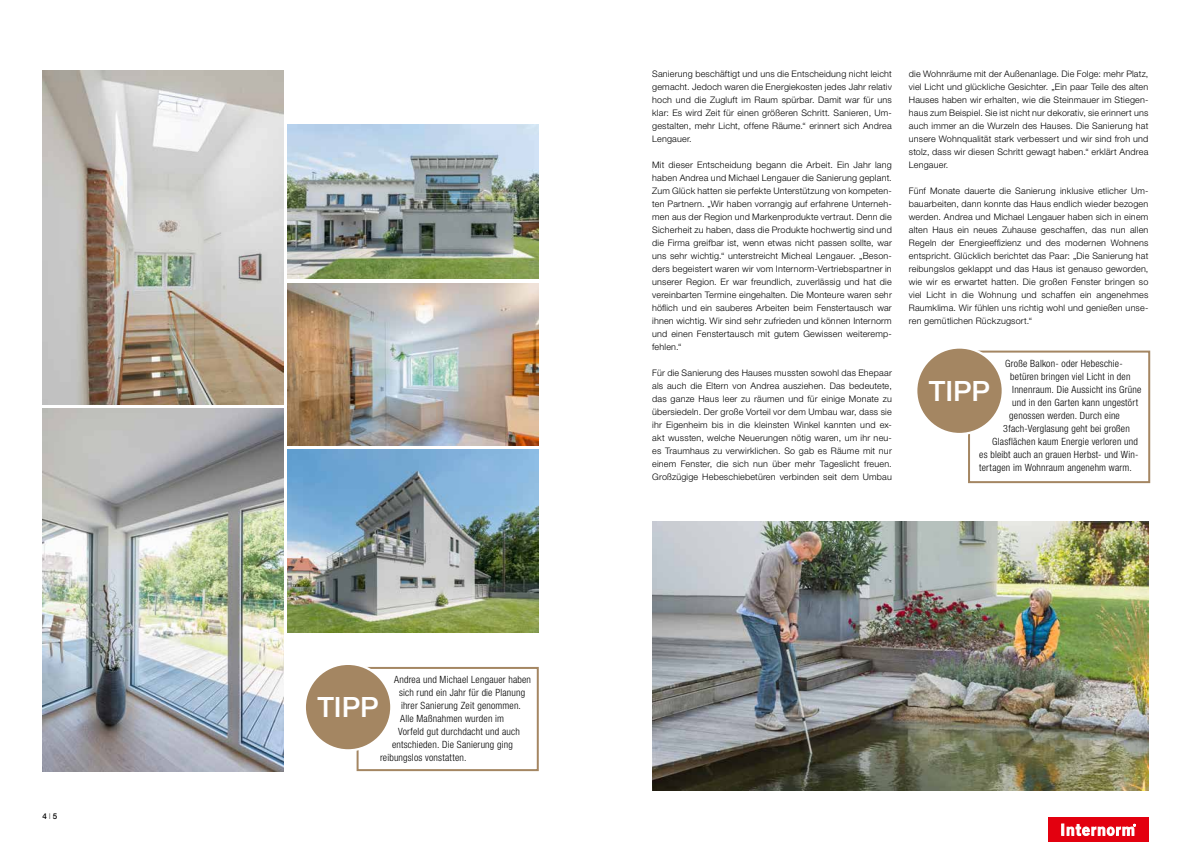
<style>
.page{position:relative;width:1191px;height:842px;background:#fff}
.page>*{position:absolute;margin:0;border:0;box-sizing:border-box;transform-origin:0 0}
.t1{font:500 28px "Helvetica Neue LT Pro";color:#fff}
.t2{font:300 condensed 10px "Helvetica Neue LT Pro";letter-spacing:.02em;color:#000}
.t3{font:300 9px/13px "Helvetica Neue LT Pro";letter-spacing:.02em;color:#000;text-align:justify}
.t4{font:500 8px "Helvetica Neue LT Pro";color:#000}
.s1{font-weight:100}
</style>
<div class="page">
<div style="left:1048px;top:817px;width:100px;height:25px;background:#e3000f"></div>
<svg style="left:1061px;top:824px;width:74px;height:12px"></svg>
<img style="left:288px;top:283px;width:251px;height:163px">
<img style="left:43px;top:71px;width:241px;height:334px">
<img style="left:43px;top:409px;width:241px;height:362px">
<img style="left:288px;top:450px;width:251px;height:182px">
<img style="left:288px;top:125px;width:251px;height:154px">
<div style="left:356px;top:667px;width:183px;height:104px;border:2px solid #a48662"></div>
<div style="left:305px;top:664px;width:86px;height:86px;background:#a48662;border-radius:50%"></div>
<div style="left:304px;top:663px;width:88px;height:88px;border:2px solid #fff;border-radius:50%"></div>
<img style="left:652px;top:522px;width:496px;height:269px">
<div style="left:968px;top:351px;width:182px;height:132px;border:2px solid #a48662"></div>
<div style="left:916px;top:347px;width:86px;height:87px;background:#a48662;border-radius:50%"></div>
<div style="left:915px;top:346px;width:89px;height:89px;border:2px solid #fff;border-radius:50%"></div>
<p class="t4" style="left:43px;top:812px;width:16px">4 <span class="s1">I</span> 5</p>
<p class="t2" style="left:394px;top:674px;width:139px">Andrea und Michael Lengauer haben</p>
<p class="t2" style="left:399px;top:687px;width:128px">sich rund ein Jahr für die Planung</p>
<p class="t2" style="left:401px;top:700px;width:121px">ihrer Sanierung Zeit genommen.</p>
<p class="t2" style="left:400px;top:713px;width:106px">Alle Maßnahmen wurden im</p>
<p class="t2" style="left:398px;top:726px;width:123px">Vorfeld gut durchdacht und auch</p>
<p class="t2" style="left:392px;top:739px;width:122px">entschieden. Die Sanierung ging</p>
<p class="t2" style="left:380px;top:752px;width:88px">reibungslos vonstatten.</p>
<h1 class="t1" style="left:317px;top:690px;width:63px">TIPP</h1>
<p class="t3" style="left:652px;top:67px;width:241px">Sanierung beschäftigt und uns die Entscheidung nicht leicht gemacht. Jedoch waren die Energiekosten jedes Jahr relativ hoch und die Zugluft im Raum spürbar. Damit war für uns klar: Es wird Zeit für einen größeren Schritt. Sanieren, Um&shy;gestalten, mehr Licht, offene Räume.“ erinnert sich Andrea Lengauer.</p>
<p class="t3" style="left:652px;top:158px;width:241px">Mit dieser Entscheidung begann die Arbeit. Ein Jahr lang haben Andrea und Michael Lengauer die Sanierung geplant.<br>Zum Glück hatten sie perfekte Unterstützung von kompeten&shy;ten Partnern. „Wir haben vorrangig auf erfahrene Unterneh&shy;men aus der Region und Markenprodukte vertraut. Denn die Sicherheit zu haben, dass die Produkte hochwertig sind und die Firma greifbar ist, wenn etwas nicht passen sollte, war uns sehr wichtig.“ unterstreicht Micheal Lengauer. „Beson&shy;ders begeistert waren wir vom Internorm-Vertriebspartner in unserer Region. Er war freundlich, zuverlässig und hat die vereinbarten Termine eingehalten. Die Monteure waren sehr höflich und ein sauberes Arbeiten beim Fenstertausch war ihnen wichtig. Wir sind sehr zufrieden und können Internorm und einen Fenstertausch mit gutem Gewissen weiteremp&shy;fehlen.“</p>
<p class="t3" style="left:652px;top:366px;width:241px">Für die Sanierung des Hauses mussten sowohl das Ehepaar als auch die Eltern von Andrea ausziehen. Das bedeutete, das ganze Haus leer zu räumen und für einige Monate zu übersiedeln. Der große Vorteil vor dem Umbau war, dass sie ihr Eigenheim bis in die kleinsten Winkel kannten und ex&shy;akt wussten, welche Neuerungen nötig waren, um ihr neu&shy;es Traumhaus zu verwirklichen. So gab es Räume mit nur einem Fenster, die sich nun über mehr Tageslicht freuen.<br>Großzügige Hebeschiebetüren verbinden seit dem Umbau</p>
<p class="t3" style="left:909px;top:67px;width:241px">die Wohnräume mit der Außenanlage. Die Folge: mehr Platz, viel Licht und glückliche Gesichter. „Ein paar Teile des alten Hauses haben wir erhalten, wie die Steinmauer im Stiegen&shy;haus zum Beispiel. Sie ist nicht nur dekorativ, sie erinnert uns auch immer an die Wurzeln des Hauses. Die Sanierung hat unsere Wohnqualität stark verbessert und wir sind froh und stolz, dass wir diesen Schritt gewagt haben.“ erklärt Andrea Lengauer.</p>
<p class="t3" style="left:909px;top:184px;width:241px">Fünf Monate dauerte die Sanierung inklusive etlicher Um&shy;bauarbeiten, dann konnte das Haus endlich wieder bezogen werden. Andrea und Michael Lengauer haben sich in einem alten Haus ein neues Zuhause geschaffen, das nun allen Regeln der Energieeffizienz und des modernen Wohnens entspricht. Glücklich berichtet das Paar: „Die Sanierung hat reibungslos geklappt und das Haus ist genauso geworden, wie wir es erwartet hatten. Die großen Fenster bringen so viel Licht in die Wohnung und schaffen ein angenehmes Raumklima. Wir fühlen uns richtig wohl und genießen unse&shy;ren gemütlichen Rückzugsort.“</p>
<p class="t2" style="left:1005px;top:358px;width:119px">Große Balkon- oder Hebeschie-</p>
<p class="t2" style="left:1010px;top:371px;width:122px">betüren bringen viel Licht in den</p>
<p class="t2" style="left:1012px;top:384px;width:131px">Innenraum. Die Aussicht ins Grüne</p>
<p class="t2" style="left:1012px;top:397px;width:127px">und in den Garten kann ungestört</p>
<p class="t2" style="left:1009px;top:410px;width:112px">genossen werden. Durch eine</p>
<p class="t2" style="left:1003px;top:423px;width:128px">3fach-Verglasung geht bei großen</p>
<p class="t2" style="left:992px;top:436px;width:147px">Glasflächen kaum Energie verloren und</p>
<p class="t2" style="left:979px;top:449px;width:161px">es bleibt auch an grauen Herbst- und Win-</p>
<p class="t2" style="left:979px;top:462px;width:154px">tertagen im Wohnraum angenehm warm.</p>
<h1 class="t1" style="left:928px;top:374px;width:63px">TIPP</h1>
</div>
